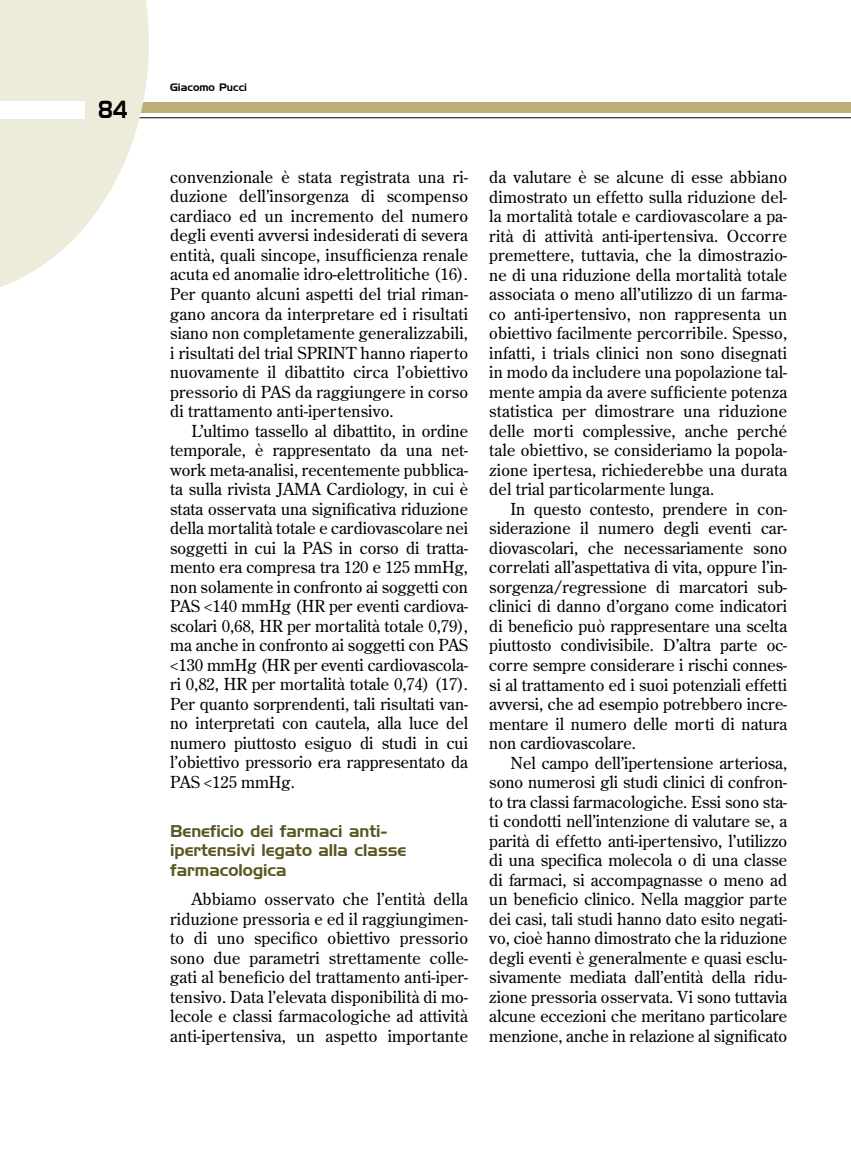
<style>
.page{position:relative;width:851px;height:1149px;background:#fff}
.page>*{position:absolute;margin:0;border:0;box-sizing:border-box;transform-origin:0 0}
.t1{font:24px "Handel Gothic BT";color:#000;scale:.8 1}
.t2{font:16.5px/19.5px "Century Old Style Std";letter-spacing:.01em;color:#000;text-align:justify}
.t3{font:16.5px/19.5px "Handel Gothic BT";color:#5a5721}
.t4{font:10.5px "Handel Gothic BT";color:#000}
</style>
<div class="page">
<hr style="left:0;top:117px;width:850px;height:1px;background:#000">
<div style="left:0;top:102px;width:850px;height:11px;background:#bbae78"></div>
<svg style="left:0;top:0;width:149px;height:287px;fill:#edebda"></svg>
<div style="left:0;top:101px;width:85px;height:17px;background:#fff"></div>
<h1 class="t1" style="left:99px;top:95px;width:38px">84</h1>
<p class="t4" style="left:170px;top:81px;width:78px">Giacomo Pucci</p>
<p class="t2" style="left:170px;top:167px;width:299px">convenzionale è stata registrata una ri&shy;duzione dell’insorgenza di scompenso cardiaco ed un incremento del numero degli eventi avversi indesiderati di severa entità, quali sincope, insufficienza renale acuta ed anomalie idro-elettrolitiche (16).<br>Per quanto alcuni aspetti del trial riman&shy;gano ancora da interpretare ed i risultati siano non completamente generalizzabili, i risultati del trial SPRINT hanno riaperto nuovamente il dibattito circa l’obiettivo pressorio di PAS da raggiungere in corso di trattamento anti-ipertensivo.</p>
<p class="t2" style="left:170px;top:420px;width:299px;text-indent:21px">L’ultimo tassello al dibattito, in ordine temporale, è rappresentato da una net&shy;work meta-analisi, recentemente pubblica&shy;ta sulla rivista JAMA Cardiology, in cui è stata osservata una significativa riduzione della mortalità totale e cardiovascolare nei soggetti in cui la PAS in corso di tratta&shy;mento era compresa tra 120 e 125 mmHg, non solamente in confronto ai soggetti con PAS &lt;140 mmHg (HR per eventi cardiova&shy;scolari 0,68, HR per mortalità totale 0,79), ma anche in confronto ai soggetti con PAS &lt;130 mmHg (HR per eventi cardiovascola&shy;ri 0,82, HR per mortalità totale 0,74) (17).<br>Per quanto sorprendenti, tali risultati van&shy;no interpretati con cautela, alla luce del numero piuttosto esiguo di studi in cui l’obiettivo pressorio era rappresentato da PAS &lt;125 mmHg.</p>
<p class="t3" style="left:170px;top:820px;width:237px">Beneficio dei farmaci anti&shy;ipertensivi legato alla classe farmacologica</p>
<p class="t2" style="left:170px;top:888px;width:299px;text-indent:21px">Abbiamo osservato che l’entità della riduzione pressoria e ed il raggiungimen&shy;to di uno specifico obiettivo pressorio sono due parametri strettamente colle&shy;gati al beneficio del trattamento anti-iper&shy;tensivo. Data l’elevata disponibilità di mo&shy;lecole e classi farmacologiche ad attività anti-ipertensiva, un aspetto importante</p>
<p class="t2" style="left:489px;top:167px;width:299px">da valutare è se alcune di esse abbiano dimostrato un effetto sulla riduzione del&shy;la mortalità totale e cardiovascolare a pa&shy;rità di attività anti-ipertensiva. Occorre premettere, tuttavia, che la dimostrazio&shy;ne di una riduzione della mortalità totale associata o meno all’utilizzo di un farma&shy;co anti-ipertensivo, non rappresenta un obiettivo facilmente percorribile. Spesso, infatti, i trials clinici non sono disegnati in modo da includere una popolazione tal&shy;mente ampia da avere sufficiente potenza statistica per dimostrare una riduzione delle morti complessive, anche perché tale obiettivo, se consideriamo la popola&shy;zione ipertesa, richiederebbe una durata del trial particolarmente lunga.</p>
<p class="t2" style="left:489px;top:498px;width:299px;text-indent:21px">In questo contesto, prendere in con&shy;siderazione il numero degli eventi car&shy;diovascolari, che necessariamente sono correlati all’aspettativa di vita, oppure l’in&shy;sorgenza/regressione di marcatori sub&shy;clinici di danno d’organo come indicatori di beneficio può rappresentare una scelta piuttosto condivisibile. D’altra parte oc&shy;corre sempre considerare i rischi connes&shy;si al trattamento ed i suoi potenziali effetti avversi, che ad esempio potrebbero incre&shy;mentare il numero delle morti di natura non cardiovascolare.</p>
<p class="t2" style="left:489px;top:752px;width:299px;text-indent:21px">Nel campo dell’ipertensione arteriosa, sono numerosi gli studi clinici di confron&shy;to tra classi farmacologiche. Essi sono sta&shy;ti condotti nell’intenzione di valutare se, a parità di effetto anti-ipertensivo, l’utilizzo di una specifica molecola o di una classe di farmaci, si accompagnasse o meno ad un beneficio clinico. Nella maggior parte dei casi, tali studi hanno dato esito negati&shy;vo, cioè hanno dimostrato che la riduzione degli eventi è generalmente e quasi esclu&shy;sivamente mediata dall’entità della ridu&shy;zione pressoria osservata. Vi sono tuttavia alcune eccezioni che meritano particolare menzione, anche in relazione al significato</p>
</div>
